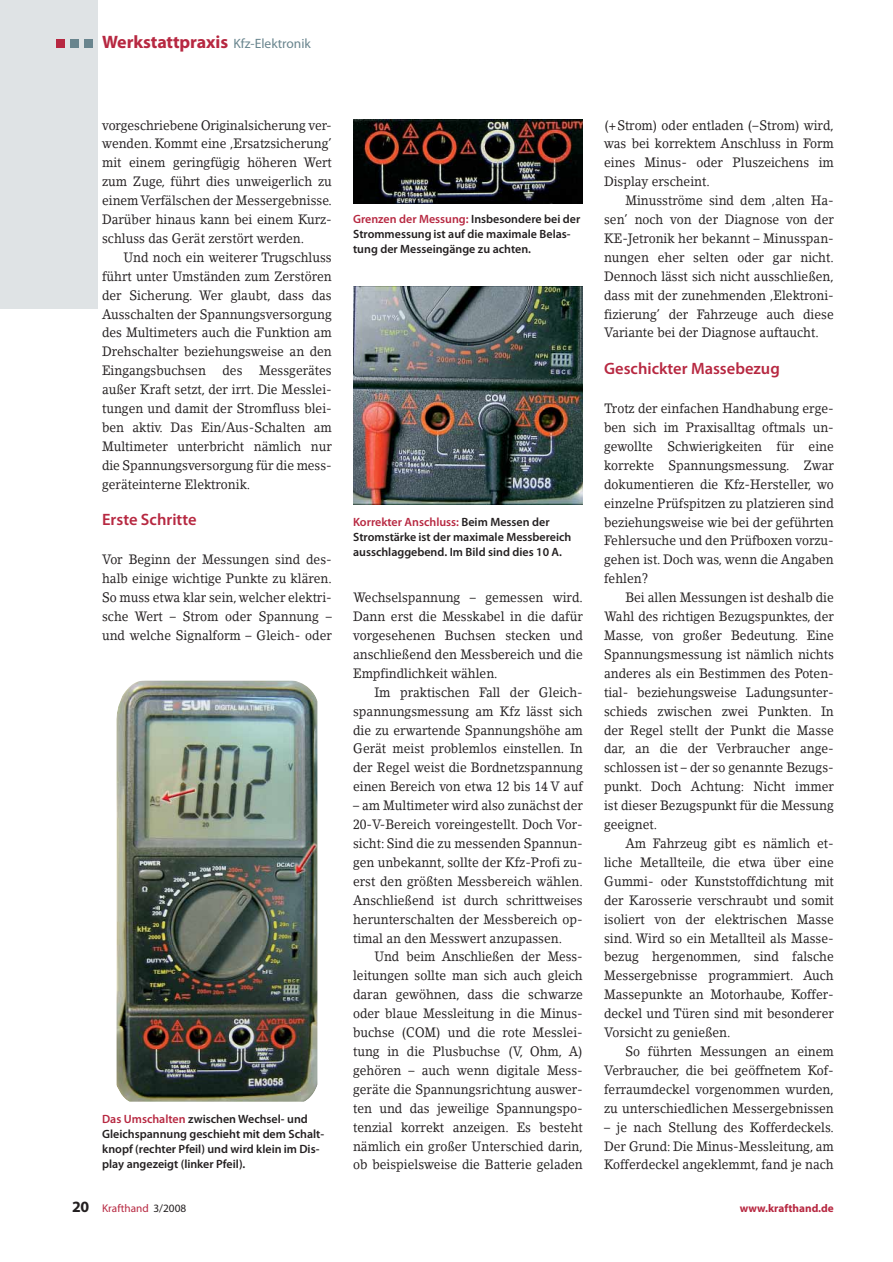
<style>
.page{position:relative;width:893px;height:1262px;background:#fff}
.page>*{position:absolute;margin:0;border:0;box-sizing:border-box;transform-origin:0 0}
.t1{font:700 18px "Myriad Pro";letter-spacing:-.005em;color:#b72841}
.t2{font:600 16.5px "Myriad Pro";color:#b72841}
.t3{font:13.5px/18.9px "Lino Letter";color:#231f20;text-align:justify;scale:.9 1}
.t4{font:13.5px/18.9px "Lino Letter";color:#231f20;text-align:justify;scale:.89 1}
.t5{font:600 12px/15px "Myriad Pro";color:#231f20}
.t6{font:11.25px "Myriad Pro";color:#b72841}
.t7{font:700 11.25px "Myriad Pro";color:#b72841}
.s1{font-weight:400;font-size:13.5px;color:#69858e}
.s2{color:#b72841}
.s3{font-weight:700;font-size:15.75px;color:#231f20}
.s4{color:#231f20}
</style>
<div class="page">
<div style="left:0;top:0;width:98px;height:308px;background:#dfe3e5"></div>
<div style="left:84px;top:39px;width:9px;height:9px;background:#69858e"></div>
<div style="left:70px;top:39px;width:9px;height:9px;background:#69858e"></div>
<div style="left:56px;top:39px;width:8px;height:9px;background:#b72841"></div>
<img style="left:116px;top:680px;width:201px;height:421px">
<svg style="left:353px;top:119px;width:230px;height:85px"></svg>
<img style="left:353px;top:120px;width:230px;height:83px">
<img style="left:353px;top:286px;width:230px;height:219px">
<h1 class="t1" style="left:102px;top:35px;width:210px">Werkstattpraxis <span class="s1">Kfz-Elektronik</span></h1>
<p class="t3" style="left:102px;top:116px;width:257px">vorgeschriebene Originalsicherung ver&shy;wenden. Kommt eine ‚Ersatzsicherung’ mit einem geringfügig höheren Wert zum Zuge, führt dies unweigerlich zu einem Verfälschen der Messergebnisse.<br>Darüber hinaus kann bei einem Kurz&shy;schluss das Gerät zerstört werden.</p>
<p class="t3" style="left:102px;top:249px;width:257px;text-indent:21px">Und noch ein weiterer Trugschluss führt unter Umständen zum Zerstören der Sicherung. Wer glaubt, dass das Ausschalten der Spannungsversorgung des Multimeters auch die Funktion am Drehschalter beziehungsweise an den Eingangsbuchsen des Messgerätes außer Kraft setzt, der irrt. Die Messlei&shy;tungen und damit der Stromfluss blei&shy;ben aktiv. Das Ein/Aus-Schalten am Multimeter unterbricht nämlich nur die Spannungsversorgung für die mess&shy;geräteinterne Elektronik.</p>
<p class="t2" style="left:102px;top:513px;width:96px">Erste Schritte</p>
<p class="t3" style="left:102px;top:551px;width:257px">Vor Beginn der Messungen sind des&shy;halb einige wichtige Punkte zu klären.<br>So muss etwa klar sein, welcher elektri&shy;sche Wert – Strom oder Spannung – und welche Signalform – Gleich- oder</p>
<p class="t5" style="left:102px;top:1112px;width:223px"><span class="s2">Das Umschalten</span> zwischen Wechsel- und Gleichspannung geschieht mit dem Schalt&shy;knopf (rechter Pfeil) und wird klein im Dis&shy;play angezeigt (linker Pfeil).</p>
<p class="t5" style="left:353px;top:212px;width:229px"><span class="s2">Grenzen der Messung:</span> Insbesondere bei der<br>Strommessung ist auf die maximale Belas&shy;tung der Messeingänge zu achten.</p>
<p class="t5" style="left:353px;top:515px;width:220px"><span class="s2">Korrekter Anschluss:</span> Beim Messen der<br>Stromstärke ist der maximale Messbereich ausschlaggebend. Im Bild sind dies 10 A.</p>
<p class="t3" style="left:353px;top:589px;width:257px">Wechselspannung – gemessen wird.<br>Dann erst die Messkabel in die dafür vorgesehenen Buchsen stecken und anschließend den Messbereich und die Empfindlichkeit wählen.</p>
<p class="t3" style="left:353px;top:683px;width:257px;text-indent:21px">Im praktischen Fall der Gleich&shy;spannungsmessung am Kfz lässt sich die zu erwartende Spannungshöhe am Gerät meist problemlos einstellen. In der Regel weist die Bordnetzspannung einen Bereich von etwa 12 bis 14 V auf</p>
<p class="t3" style="left:353px;top:797px;width:257px">– am Multimeter wird also zunächst der 20-V-Bereich voreingestellt. Doch Vor&shy;sicht: Sind die zu messenden Spannun&shy;gen unbekannt, sollte der Kfz-Profi zu&shy;erst den größten Messbereich wählen.<br>Anschließend ist durch schrittweises herunterschalten der Messbereich op&shy;timal an den Messwert anzupassen.</p>
<p class="t4" style="left:353px;top:948px;width:259px;text-indent:21px">Und beim Anschließen der Mess&shy;leitungen sollte man sich auch gleich daran gewöhnen, dass die schwarze oder blaue Messleitung in die Minus&shy;buchse (COM) und die rote Messlei&shy;tung in die Plusbuchse (V, Ohm, A) gehören – auch wenn digitale Mess&shy;geräte die Spannungsrichtung auswer&shy;ten und das jeweilige Spannungspo&shy;tenzial korrekt anzeigen. Es besteht nämlich ein großer Unterschied darin, ob beispielsweise die Batterie geladen</p>
<p class="t3" style="left:604px;top:116px;width:257px">(+Strom) oder entladen (–Strom) wird, was bei korrektem Anschluss in Form eines Minus- oder Pluszeichens im Display erscheint.</p>
<p class="t3" style="left:604px;top:192px;width:257px;text-indent:21px">Minusströme sind dem ‚alten Ha&shy;sen’ noch von der Diagnose von der KE-Jetronik her bekannt – Minusspan&shy;nungen eher selten oder gar nicht.<br>Dennoch lässt sich nicht ausschließen, dass mit der zunehmenden ‚Elektroni&shy;fizierung’ der Fahrzeuge auch diese Variante bei der Diagnose auftaucht.</p>
<p class="t2" style="left:604px;top:362px;width:177px">Geschickter Massebezug</p>
<p class="t3" style="left:604px;top:400px;width:257px">Trotz der einfachen Handhabung erge&shy;ben sich im Praxisalltag oftmals un&shy;gewollte Schwierigkeiten für eine korrekte Spannungsmessung. Zwar dokumentieren die Kfz-Hersteller, wo einzelne Prüfspitzen zu platzieren sind beziehungsweise wie bei der geführten Fehlersuche und den Prüfboxen vorzu&shy;gehen ist. Doch was, wenn die Angaben fehlen?</p>
<p class="t3" style="left:604px;top:589px;width:257px;text-indent:21px">Bei allen Messungen ist deshalb die Wahl des richtigen Bezugspunktes, der Masse, von großer Bedeutung. Eine Spannungsmessung ist nämlich nichts anderes als ein Bestimmen des Poten&shy;tial- beziehungsweise Ladungsunter&shy;schieds zwischen zwei Punkten. In der Regel stellt der Punkt die Masse dar, an die der Verbraucher ange&shy;schlossen ist – der so genannte Bezugs&shy;punkt. Doch Achtung: Nicht immer ist dieser Bezugspunkt für die Messung geeignet.</p>
<p class="t3" style="left:604px;top:835px;width:257px;text-indent:21px">Am Fahrzeug gibt es nämlich et&shy;liche Metallteile, die etwa über eine Gummi- oder Kunststoffdichtung mit der Karosserie verschraubt und somit isoliert von der elektrischen Masse sind. Wird so ein Metallteil als Masse&shy;bezug hergenommen, sind falsche Messergebnisse programmiert. Auch Massepunkte an Motorhaube, Koffer&shy;deckel und Türen sind mit besonderer Vorsicht zu genießen.</p>
<p class="t3" style="left:604px;top:1043px;width:257px;text-indent:21px">So führten Messungen an einem Verbraucher, die bei geöffnetem Kof&shy;ferraumdeckel vorgenommen wurden, zu unterschiedlichen Messergebnissen</p>
<p class="t3" style="left:604px;top:1118px;width:257px">– je nach Stellung des Kofferdeckels.<br>Der Grund: Die Minus-Messleitung, am Kofferdeckel angeklemmt, fand je nach</p>
<p class="t6" style="left:72px;top:1204px;width:116px"><span class="s3">20</span> Krafthand <span class="s4">3/2008</span></p>
<p class="t7" style="left:739px;top:1204px;width:96px">www.krafthand.de</p>
</div>
